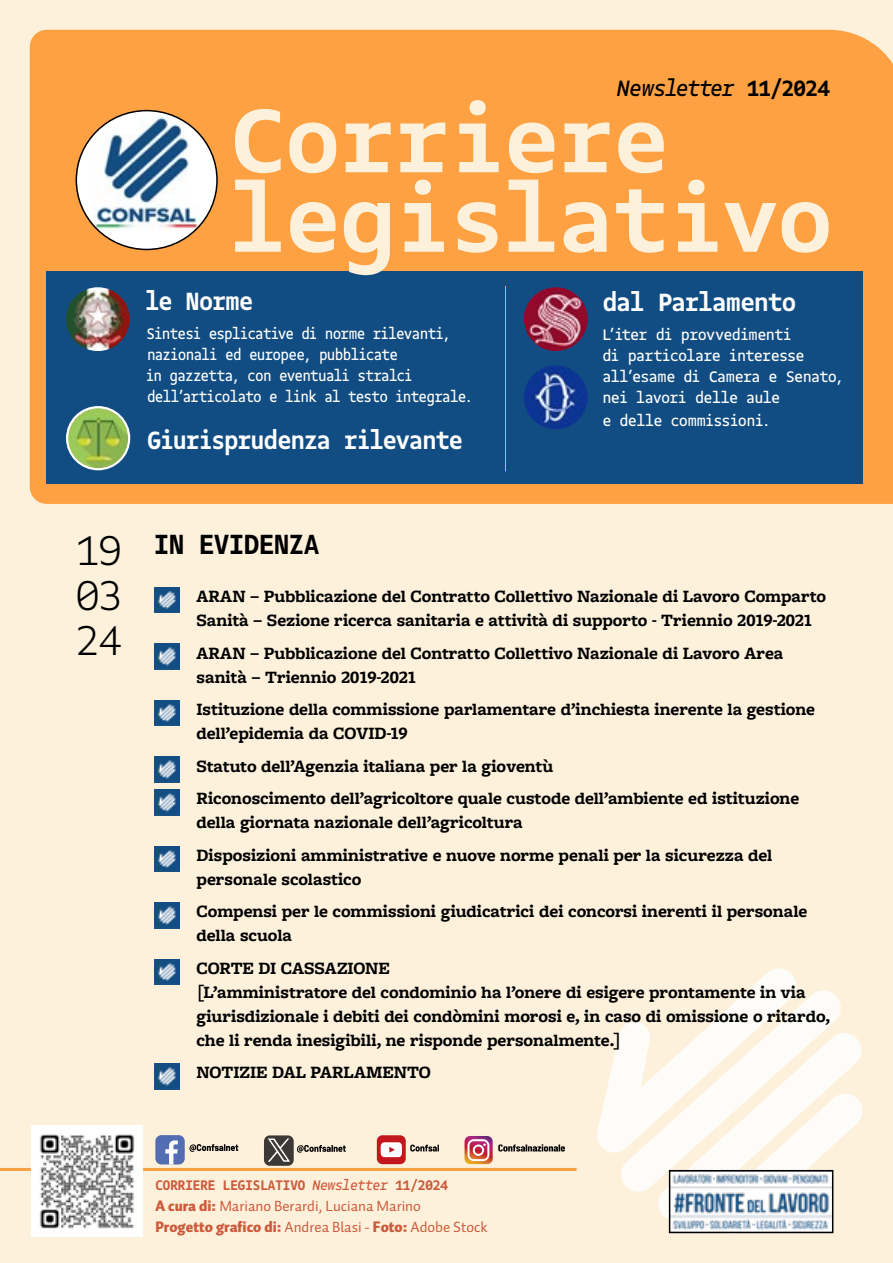
<style>
.page{position:relative;width:893px;height:1263px;background:#fdf1dc}
.page>*{position:absolute;margin:0;border:0;box-sizing:border-box;transform-origin:0 0}
.Headline_-_Mono__Bold__63_Pt__left_align{font:700 97.5px "Gemeli Mono";letter-spacing:.01em;color:#fdf1dc;scale:1.1 1}
._4_DATA{font:300 45px "Gemeli Mono";color:#000}
.H__18_pt{font:700 30px "Gemeli Mono";color:#000}
.Subline_Text___Mono__Regular__12_Pt__lef{font:700 27px "Gemeli Mono";letter-spacing:-.01em;color:#fff}
.Logo___Mono__Regular__14_Pt__centered{font:italic 24px "Gemeli Mono";letter-spacing:-.015em;color:#000}
.TITOLO_SOMMARIO{font:700 18px/24px "Freight Macro Pro";color:#000}
.Subline_Text___Mono__Regular__12_Pt__lef-2{font:16.5px/21px "Gemeli Mono";letter-spacing:-.01em;color:#fff}
.Body_Text___Sans__Black__11_Pt__left_ali{font:15px/21px "Auto Pro";color:#cd5a3b}
.Body_Text___Sans__Black__11_Pt__left_ali-2{font:700 15px "Gemeli Mono";color:#cd5a3b}
.s1{font-weight:700;font-style:normal}
.s2{font-weight:400;font-style:italic}
.s3{font-weight:900}
</style>
<div class="page">
<div style="left:30px;top:30px;width:863px;height:474px;background:#fda142"></div>
<div style="left:46px;top:271px;width:816px;height:213px;background:#114d82"></div>
<div style="left:76px;top:111px;width:141px;height:138px;background:#fff;border-radius:50%"></div>
<img style="left:93px;top:111px;width:107px;height:123px">
<svg style="left:597px;top:968px;width:265px;height:266px"></svg>
<img style="left:66px;top:287px;width:64px;height:64px;border-radius:32px">
<img style="left:524px;top:287px;width:64px;height:64px;border-radius:32px">
<img style="left:524px;top:365px;width:64px;height:64px;border-radius:32px">
<hr style="left:505px;top:286px;width:1px;height:185px;background:#ffab4d">
<hr style="left:0;top:1168px;width:577px;height:3px;background:#ffab4d">
<img style="left:32px;top:1126px;width:111px;height:111px">
<img style="left:67px;top:407px;width:62px;height:62px;border-radius:31px">
<div style="left:66px;top:406px;width:64px;height:64px;border:2px solid #fff;border-radius:50%"></div>
<img style="left:672px;top:1173px;width:158px;height:57px">
<div style="left:669px;top:1170px;width:164px;height:63px;border:2px solid #000"></div>
<img style="left:154px;top:587px;width:26px;height:26px">
<img style="left:154px;top:644px;width:26px;height:25px">
<img style="left:154px;top:700px;width:26px;height:26px">
<img style="left:154px;top:757px;width:26px;height:25px">
<img style="left:154px;top:789px;width:26px;height:26px">
<img style="left:154px;top:846px;width:26px;height:25px">
<img style="left:154px;top:902px;width:26px;height:26px">
<img style="left:154px;top:959px;width:26px;height:25px">
<img style="left:154px;top:1063px;width:26px;height:26px">
<svg style="left:189px;top:1144px;width:49px;height:8px"></svg>
<svg style="left:297px;top:1145px;width:49px;height:8px"></svg>
<svg style="left:410px;top:1144px;width:29px;height:7px"></svg>
<div style="left:155px;top:1135px;width:30px;height:29px;background:#526db1;border-radius:6px"></div>
<svg style="left:165px;top:1140px;width:13px;height:24px"></svg>
<div style="left:377px;top:1135px;width:29px;height:29px;background:#c1171d;border-radius:6px"></div>
<svg style="left:381px;top:1142px;width:21px;height:15px"></svg>
<svg style="left:464px;top:1136px;width:101px;height:28px"></svg>
<div style="left:264px;top:1135px;width:30px;height:31px;background:#3c3835;border-radius:6px"></div>
<svg style="left:268px;top:1138px;width:22px;height:24px"></svg>
<p class="Logo___Mono__Regular__14_Pt__centered" style="left:617px;top:71px;width:214px">Newsletter <span class="s1">11/2024</span></p>
<p class="Headline_-_Mono__Bold__63_Pt__left_align" style="left:231px;top:72px;width:398px">Corriere</p>
<p class="Headline_-_Mono__Bold__63_Pt__left_align" style="left:231px;top:152px;width:548px">legislativo</p>
<p class="Subline_Text___Mono__Regular__12_Pt__lef" style="left:146px;top:282px;width:109px">le Norme</p>
<p class="Subline_Text___Mono__Regular__12_Pt__lef-2" style="left:146px;top:322px;width:328px">Sintesi esplicative di norme rilevanti, nazionali ed europee, pubblicate<br>in gazzetta, con eventuali stralci dell’articolato e link al testo integrale.</p>
<p class="Subline_Text___Mono__Regular__12_Pt__lef" style="left:148px;top:421px;width:317px">Giurisprudenza rilevante</p>
<p class="Subline_Text___Mono__Regular__12_Pt__lef" style="left:603px;top:283px;width:194px">dal Parlamento</p>
<p class="Subline_Text___Mono__Regular__12_Pt__lef-2" style="left:603px;top:323px;width:243px">L’iter di provvedimenti<br>di particolare interesse all’esame di Camera e Senato, nei lavori delle aule</p>
<p class="Subline_Text___Mono__Regular__12_Pt__lef-2" style="left:603px;top:409px;width:170px">e delle commissioni.</p>
<p class="_4_DATA" style="left:77px;top:519px;width:47px">19</p>
<p class="_4_DATA" style="left:77px;top:564px;width:47px">03</p>
<p class="_4_DATA" style="left:77px;top:609px;width:47px">24</p>
<p class="H__18_pt" style="left:154px;top:523px;width:166px">IN EVIDENZA</p>
<p class="TITOLO_SOMMARIO" style="left:197px;top:584px;width:631px">ARAN – Pubblicazione del Contratto Collettivo Nazionale di Lavoro Comparto<br>Sanità – Sezione ricerca sanitaria e attività di supporto - Triennio 2019-2021</p>
<p class="TITOLO_SOMMARIO" style="left:197px;top:640px;width:588px">ARAN – Pubblicazione del Contratto Collettivo Nazionale di Lavoro Area sanità – Triennio 2019-2021</p>
<p class="TITOLO_SOMMARIO" style="left:197px;top:697px;width:620px">Istituzione della commissione parlamentare d’inchiesta inerente la gestione dell’epidemia da COVID-19</p>
<p class="TITOLO_SOMMARIO" style="left:197px;top:753px;width:358px">Statuto dell’Agenzia italiana per la gioventù</p>
<p class="TITOLO_SOMMARIO" style="left:197px;top:786px;width:604px">Riconoscimento dell’agricoltore quale custode dell’ambiente ed istituzione della giornata nazionale dell’agricoltura</p>
<p class="TITOLO_SOMMARIO" style="left:197px;top:842px;width:577px">Disposizioni amministrative e nuove norme penali per la sicurezza del personale scolastico</p>
<p class="TITOLO_SOMMARIO" style="left:197px;top:899px;width:612px">Compensi per le commissioni giudicatrici dei concorsi inerenti il personale della scuola</p>
<p class="TITOLO_SOMMARIO" style="left:197px;top:955px;width:635px">CORTE DI CASSAZIONE<br>[L’amministratore del condominio ha l’onere di esigere prontamente in via giurisdizionale i debiti dei condòmini morosi e, in caso di omissione o ritardo, che li renda inesigibili, ne risponde personalmente.]</p>
<p class="TITOLO_SOMMARIO" style="left:197px;top:1060px;width:236px">NOTIZIE DAL PARLAMENTO</p>
<p class="Body_Text___Sans__Black__11_Pt__left_ali-2" style="left:155px;top:1174px;width:294px">CORRIERE LEGISLATIVO <span class="s2">Newsletter</span> 11/2024</p>
<p class="Body_Text___Sans__Black__11_Pt__left_ali" style="left:155px;top:1195px;width:334px"><span class="s3">A cura di:</span> Mariano Berardi, Luciana Marino<br><span class="s3">Progetto grafico di:</span> Andrea Blasi - <span class="s3">Foto:</span> Adobe Stock</p>
</div>
